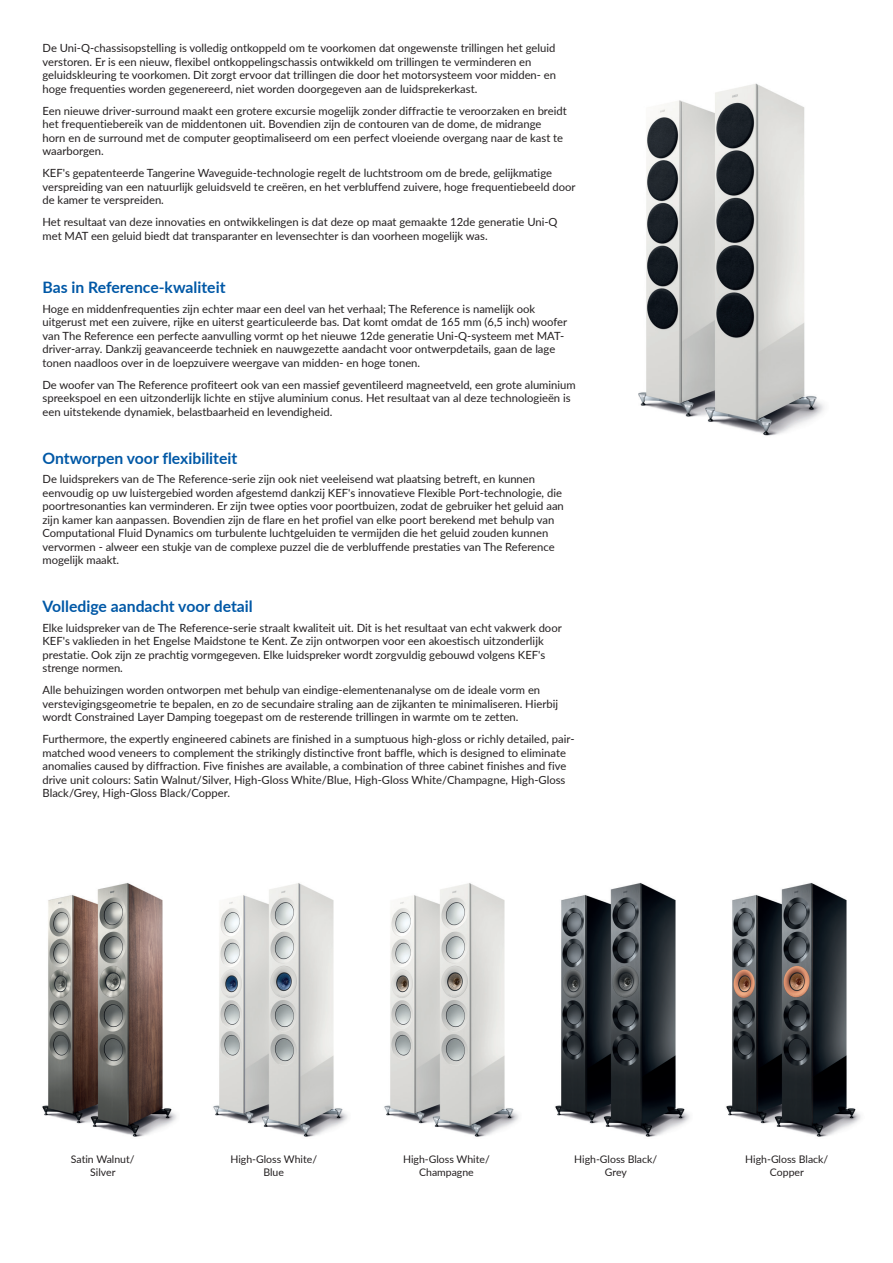
<style>
.page{position:relative;width:893px;height:1263px;background:#fff}
.page>*{position:absolute;margin:0;border:0;box-sizing:border-box;transform-origin:0 0}
.t1{font:700 15.75px "Lato";color:#0158a6}
.t2{font:11.25px/13.5px "Lato";color:#231f20}
.t3{font:10.5px/12.6px "Lato";color:#231f20;text-align:center}
</style>
<div class="page">
<img style="left:638px;top:83px;width:186px;height:353px">
<img style="left:42px;top:883px;width:135px;height:254px">
<img style="left:213px;top:883px;width:135px;height:254px">
<img style="left:384px;top:883px;width:135px;height:254px">
<img style="left:555px;top:883px;width:135px;height:254px">
<img style="left:726px;top:883px;width:135px;height:254px">
<p class="t2" style="left:43px;top:41px;width:515px">De Uni-Q-chassisopstelling is volledig ontkoppeld om te voorkomen dat ongewenste trillingen het geluid verstoren. Er is een nieuw, flexibel ontkoppelingschassis ontwikkeld om trillingen te verminderen en geluidskleuring te voorkomen. Dit zorgt ervoor dat trillingen die door het motorsysteem voor midden- en hoge frequenties worden gegenereerd, niet worden doorgegeven aan de luidsprekerkast.</p>
<p class="t2" style="left:43px;top:103px;width:526px">Een nieuwe driver-surround maakt een grotere excursie mogelijk zonder diffractie te veroorzaken en breidt het frequentiebereik van de middentonen uit. Bovendien zijn de contouren van de dome, de midrange horn en de surround met de computer geoptimaliseerd om een perfect vloeiende overgang naar de kast te waarborgen.</p>
<p class="t2" style="left:43px;top:166px;width:535px">KEF's gepatenteerde Tangerine Waveguide-technologie regelt de luchtstroom om de brede, gelijkmatige verspreiding van een natuurlijk geluidsveld te creëren, en het verbluffend zuivere, hoge frequentiebeeld door de kamer te verspreiden.</p>
<p class="t2" style="left:43px;top:215px;width:517px">Het resultaat van deze innovaties en ontwikkelingen is dat deze op maat gemaakte 12de generatie Uni-Q met MAT een geluid biedt dat transparanter en levensechter is dan voorheen mogelijk was.</p>
<p class="t1" style="left:43px;top:276px;width:185px">Bas in Reference-kwaliteit</p>
<p class="t2" style="left:43px;top:301px;width:526px">Hoge en middenfrequenties zijn echter maar een deel van het verhaal; The Reference is namelijk ook uitgerust met een zuivere, rijke en uiterst gearticuleerde bas. Dat komt omdat de 165 mm (6,5 inch) woofer van The Reference een perfecte aanvulling vormt op het nieuwe 12de generatie Uni-Q-systeem met MAT&shy;driver-array. Dankzij geavanceerde techniek en nauwgezette aandacht voor ontwerpdetails, gaan de lage tonen naadloos over in de loepzuivere weergave van midden- en hoge tonen.</p>
<p class="t2" style="left:43px;top:377px;width:535px">De woofer van The Reference profiteert ook van een massief geventileerd magneetveld, een grote aluminium spreekspoel en een uitzonderlijk lichte en stijve aluminium conus. Het resultaat van al deze technologieën is een uitstekende dynamiek, belastbaarheid en levendigheid.</p>
<p class="t1" style="left:43px;top:446px;width:196px">Ontworpen voor flexibiliteit</p>
<p class="t2" style="left:43px;top:472px;width:523px">De luidsprekers van de The Reference-serie zijn ook niet veeleisend wat plaatsing betreft, en kunnen eenvoudig op uw luistergebied worden afgestemd dankzij KEF's innovatieve Flexible Port-technologie, die poortresonanties kan verminderen. Er zijn twee opties voor poortbuizen, zodat de gebruiker het geluid aan zijn kamer kan aanpassen. Bovendien zijn de flare en het profiel van elke poort berekend met behulp van Computational Fluid Dynamics om turbulente luchtgeluiden te vermijden die het geluid zouden kunnen vervormen - alweer een stukje van de complexe puzzel die de verbluffende prestaties van The Reference mogelijk maakt.</p>
<p class="t1" style="left:43px;top:595px;width:212px">Volledige aandacht voor detail</p>
<p class="t2" style="left:43px;top:620px;width:521px">Elke luidspreker van de The Reference-serie straalt kwaliteit uit. Dit is het resultaat van echt vakwerk door KEF's vaklieden in het Engelse Maidstone te Kent. Ze zijn ontworpen voor een akoestisch uitzonderlijk prestatie. Ook zijn ze prachtig vormgegeven. Elke luidspreker wordt zorgvuldig gebouwd volgens KEF's strenge normen.</p>
<p class="t2" style="left:43px;top:683px;width:517px">Alle behuizingen worden ontworpen met behulp van eindige-elementenanalyse om de ideale vorm en verstevigingsgeometrie te bepalen, en zo de secundaire straling aan de zijkanten te minimaliseren. Hierbij wordt Constrained Layer Damping toegepast om de resterende trillingen in warmte om te zetten.</p>
<p class="t2" style="left:43px;top:732px;width:534px">Furthermore, the expertly engineered cabinets are finished in a sumptuous high-gloss or richly detailed, pair&shy;matched wood veneers to complement the strikingly distinctive front baffle, which is designed to eliminate anomalies caused by diffraction. Five finishes are available, a combination of three cabinet finishes and five drive unit colours: Satin Walnut/Silver, High-Gloss White/Blue, High-Gloss White/Champagne, High-Gloss Black/Grey, High-Gloss Black/Copper.</p>
<p class="t3" style="left:71px;top:1153px;width:65px">Satin Walnut/<br>Silver</p>
<p class="t3" style="left:230px;top:1153px;width:88px">High-Gloss White/<br>Blue</p>
<p class="t3" style="left:403px;top:1153px;width:88px">High-Gloss White/<br>Champagne</p>
<p class="t3" style="left:574px;top:1153px;width:84px">High-Gloss Black/<br>Grey</p>
<p class="t3" style="left:745px;top:1153px;width:84px">High-Gloss Black/<br>Copper</p>
</div>
